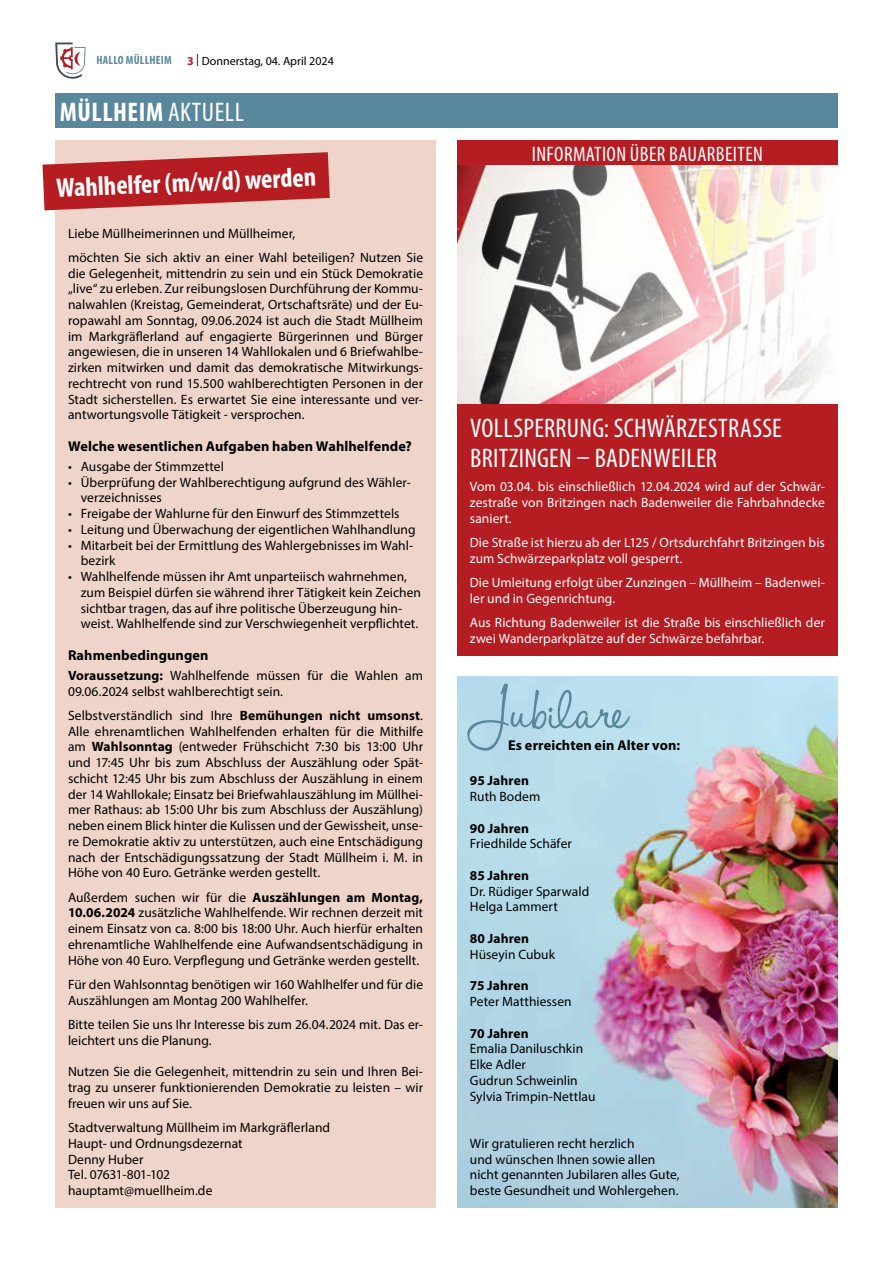
<style>
.page{position:relative;width:893px;height:1263px;background:#fff}
.page>*{position:absolute;margin:0;border:0;box-sizing:border-box;transform-origin:0 0}
.t1{font:72px "Halo Handletter";color:#59879b}
.t2{font:condensed 27px/30px "Myriad Pro";letter-spacing:.01em;color:#fff}
.t3{font:700 condensed 27px "Myriad Pro";letter-spacing:.02em;color:#fff}
.t4{font:condensed 21px "Myriad Pro";letter-spacing:.02em;color:#fff}
.t5{font:700 14.25px "Myriad Pro";letter-spacing:.01em;color:#000}
.t6{font:13.5px/15.8px "Myriad Pro";letter-spacing:.005em;color:#000}
.t7{font:13.5px/15.8px "Myriad Pro";letter-spacing:.005em;color:#fff}
.t8{font:700 13.5px "Myriad Pro";letter-spacing:.01em;color:#000}
.t9{font:12px "Myriad Pro";color:#000}
.t10{font:700 condensed 12px "Myriad Pro";letter-spacing:.02em;color:#59879b}
.s1{font-weight:700;color:#b61d22}
.s2{font-weight:400}
.s3{font-weight:700}
</style>
<div class="page">
<svg style="left:55px;top:43px;width:31px;height:36px"></svg>
<img style="left:457px;top:677px;width:381px;height:531px">
<div style="left:55px;top:140px;width:381px;height:1068px;background:#eed4c9"></div>
<div style="left:55px;top:94px;width:783px;height:34px;background:#59879b"></div>
<svg style="left:43px;top:152px;width:287px;height:58px"></svg>
<img style="left:457px;top:165px;width:368px;height:239px">
<div style="left:457px;top:404px;width:381px;height:252px;background:#b61d22"></div>
<div style="left:457px;top:140px;width:381px;height:25px;background:#b61d22"></div>
<p class="t10" style="left:96px;top:52px;width:76px">HALLO MÜLLHEIM</p>
<p class="t9" style="left:187px;top:53px;width:148px"><span class="s1">3</span> | Donnerstag, 04. April 2024</p>
<h2 class="t3" style="left:60px;top:95px;width:186px">MÜLLHEIM <span class="s2">AKTUELL</span></h2>
<h2 class="t3" style="left:56px;top:170px;width:261px;rotate:-2deg">WAHLHELFER (M/W/D) WERDEN</h2>
<p class="t6" style="left:68px;top:221px;width:357px;line-height:24.3px">Liebe Müllheimerinnen und Müllheimer,<br>möchten Sie sich aktiv an einer Wahl beteiligen? Nutzen Sie</p>
<p class="t6" style="left:68px;top:265px;width:357px;text-align:justify">die Gelegenheit, mittendrin zu sein und ein Stück Demokratie „live“ zu erleben. Zur reibungslosen Durchführung der Kommu&shy;nalwahlen (Kreistag, Gemeinderat, Ortschaftsräte) und der Eu&shy;ropawahl am Sonntag, 09.06.2024 ist auch die Stadt Müllheim im Markgräflerland auf engagierte Bürgerinnen und Bürger angewiesen, die in unseren 14 Wahllokalen und 6 Briefwahlbe&shy;zirken mitwirken und damit das demokratische Mitwirkungs&shy;rechtrecht von rund 15.500 wahlberechtigten Personen in der Stadt sicherstellen. Es erwartet Sie eine interessante und ver&shy;antwortungsvolle Tätigkeit - versprochen.</p>
<p class="t5" style="left:68px;top:437px;width:345px">Welche wesentlichen Aufgaben haben Wahlhelfende?</p>
<p class="t6" style="left:68px;top:458px;width:157px">• Ausgabe der Stimmzettel</p>
<p class="t6" style="left:81px;top:474px;width:332px;text-indent:-13px">• Überprüfung der Wahlberechtigung aufgrund des Wähler&shy;verzeichnisses</p>
<p class="t6" style="left:68px;top:505px;width:333px">• Freigabe der Wahlurne für den Einwurf des Stimmzettels</p>
<p class="t6" style="left:68px;top:521px;width:349px">• Leitung und Überwachung der eigentlichen Wahlhandlung</p>
<p class="t6" style="left:81px;top:537px;width:334px;text-indent:-13px">• Mitarbeit bei der Ermittlung des Wahlergebnisses im Wahl&shy;bezirk</p>
<p class="t6" style="left:81px;top:568px;width:342px;text-indent:-13px">• Wahlhelfende müssen ihr Amt unparteiisch wahrnehmen, zum Beispiel dürfen sie während ihrer Tätigkeit kein Zeichen sichtbar tragen, das auf ihre politische Überzeugung hin&shy;weist. Wahlhelfende sind zur Verschwiegenheit verpflichtet.</p>
<p class="t5" style="left:68px;top:646px;width:142px">Rahmenbedingungen</p>
<p class="t6" style="left:68px;top:667px;width:357px"><span class="s3">Voraussetzung:</span> Wahlhelfende müssen für die Wahlen am<br>09.06.2024 selbst wahlberechtigt sein.</p>
<p class="t6" style="left:68px;top:707px;width:357px;text-align:justify">Selbstverständlich sind Ihre <span class="s3">Bemühungen nicht umsonst</span>.<br>Alle ehrenamtlichen Wahlhelfenden erhalten für die Mithilfe am <span class="s3">Wahlsonntag</span> (entweder Frühschicht 7:30 bis 13:00 Uhr und 17:45 Uhr bis zum Abschluss der Auszählung oder Spät&shy;schicht 12:45 Uhr bis zum Abschluss der Auszählung in einem der 14 Wahllokale; Einsatz bei Briefwahlauszählung im Müllhei&shy;mer Rathaus: ab 15:00 Uhr bis zum Abschluss der Auszählung) neben einem Blick hinter die Kulissen und der Gewissheit, unse&shy;re Demokratie aktiv zu unterstützen, auch eine Entschädigung nach der Entschädigungssatzung der Stadt Müllheim i. M. in Höhe von 40 Euro. Getränke werden gestellt.</p>
<p class="t6" style="left:68px;top:889px;width:357px;text-align:justify">Außerdem suchen wir für die <span class="s3">Auszählungen am Montag, 10.06.2024</span> zusätzliche Wahlhelfende. Wir rechnen derzeit mit einem Einsatz von ca. 8:00 bis 18:00 Uhr. Auch hierfür erhalten ehrenamtliche Wahlhelfende eine Aufwandsentschädigung in Höhe von 40 Euro. Verpflegung und Getränke werden gestellt.</p>
<p class="t6" style="left:68px;top:976px;width:357px">Für den Wahlsonntag benötigen wir 160 Wahlhelfer und für die<br>Auszählungen am Montag 200 Wahlhelfer.</p>
<p class="t6" style="left:68px;top:1016px;width:357px">Bitte teilen Sie uns Ihr Interesse bis zum 26.04.2024 mit. Das er&shy;leichtert uns die Planung.</p>
<p class="t6" style="left:68px;top:1064px;width:357px;text-align:justify">Nutzen Sie die Gelegenheit, mittendrin zu sein und Ihren Bei&shy;trag zu unserer funktionierenden Demokratie zu leisten – wir freuen wir uns auf Sie.</p>
<p class="t6" style="left:68px;top:1119px;width:264px">Stadtverwaltung Müllheim im Markgräflerland<br>Haupt- und Ordnungsdezernat<br>Denny Huber<br>Tel. 07631-801-102<br>hauptamt@muellheim.de</p>
<h3 class="t4" style="left:532px;top:141px;width:233px">INFORMATION ÜBER BAUARBEITEN</h3>
<h2 class="t2" style="left:470px;top:413px;width:313px">VOLLSPERRUNG: SCHWÄRZESTRASSE<br>BRITZINGEN – BADENWEILER</h2>
<p class="t7" style="left:470px;top:479px;width:357px;text-align:justify">Vom 03.04. bis einschließlich 12.04.2024 wird auf der Schwär&shy;zestraße von Britzingen nach Badenweiler die Fahrbahndecke saniert.</p>
<p class="t7" style="left:470px;top:534px;width:356px">Die Straße ist hierzu ab der L125 / Ortsdurchfahrt Britzingen bis zum Schwärzeparkplatz voll gesperrt.</p>
<p class="t7" style="left:470px;top:575px;width:357px">Die Umleitung erfolgt über Zunzingen – Müllheim – Badenwei&shy;ler und in Gegenrichtung.</p>
<p class="t7" style="left:470px;top:615px;width:357px">Aus Richtung Badenweiler ist die Straße bis einschließlich der zwei Wanderparkplätze auf der Schwärze befahrbar.</p>
<h1 class="t1" style="left:470px;top:671px;width:159px">Jubilare</h1>
<p class="t5" style="left:508px;top:735px;width:173px">Es erreichten ein Alter von:</p>
<p class="t8" style="left:470px;top:772px;width:61px">95 Jahren</p>
<p class="t6" style="left:470px;top:788px;width:72px">Ruth Bodem</p>
<p class="t8" style="left:470px;top:819px;width:61px">90 Jahren</p>
<p class="t6" style="left:470px;top:836px;width:104px">Friedhilde Schäfer</p>
<p class="t8" style="left:470px;top:866px;width:61px">85 Jahren</p>
<p class="t6" style="left:470px;top:883px;width:121px">Dr. Rüdiger Sparwald<br>Helga Lammert</p>
<p class="t8" style="left:470px;top:930px;width:61px">80 Jahren</p>
<p class="t6" style="left:470px;top:946px;width:87px">Hüseyin Cubuk</p>
<p class="t8" style="left:470px;top:977px;width:60px">75 Jahren</p>
<p class="t6" style="left:470px;top:993px;width:103px">Peter Matthiessen</p>
<p class="t8" style="left:470px;top:1024px;width:60px">70 Jahren</p>
<p class="t6" style="left:470px;top:1041px;width:127px">Emalia Daniluschkin<br>Elke Adler<br>Gudrun Schweinlin<br>Sylvia Trimpin-Nettlau</p>
<p class="t6" style="left:470px;top:1135px;width:211px">Wir gratulieren recht herzlich<br>und wünschen Ihnen sowie allen nicht genannten Jubilaren alles Gute, beste Gesundheit und Wohlergehen.</p>
</div>
